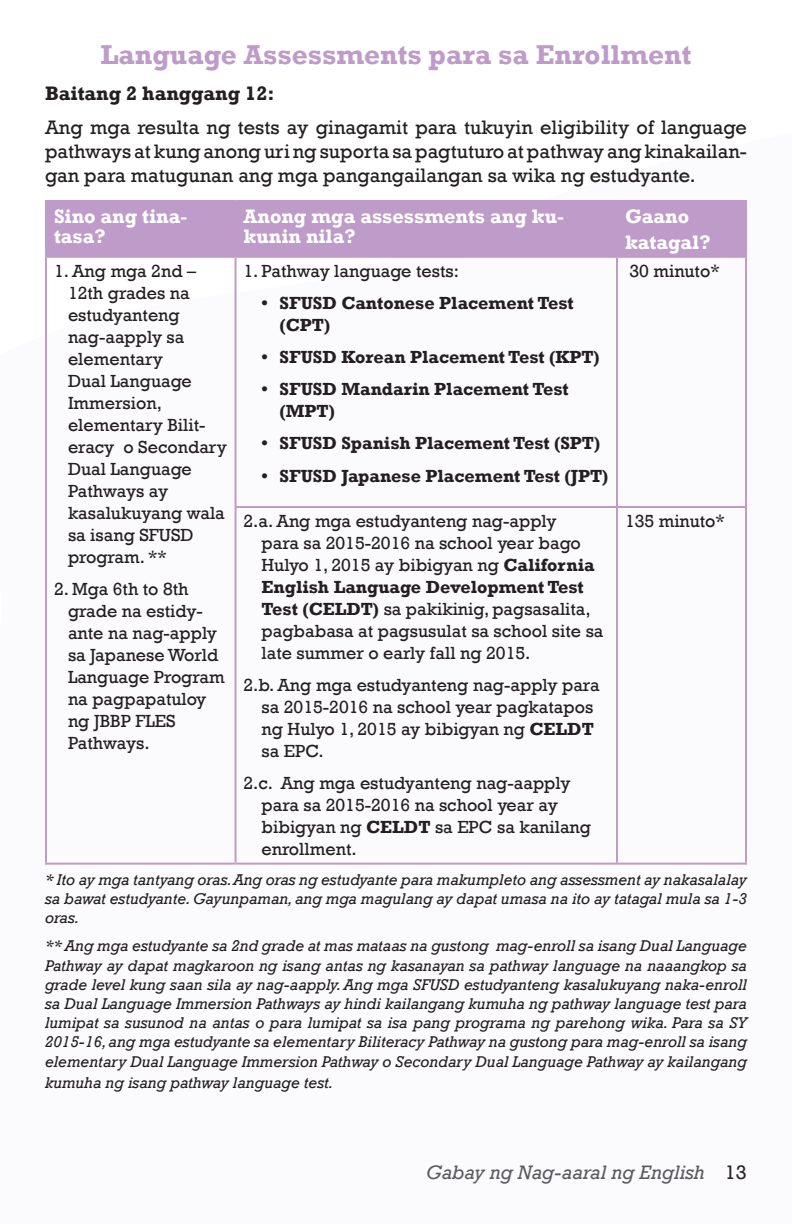
<style>
.page{position:relative;width:792px;height:1224px;background:#fff}
.page>*{position:absolute;margin:0;border:0;box-sizing:border-box;transform-origin:0 0}
.t1{font:700 28px "Rockwell";color:#be9bc8}
.t2{font:20px/24px "Rockwell";color:#231f20;text-align:justify}
.t3{font:700 20px/20px "Rockwell";color:#fff}
.t4{font:italic 20px "Rockwell";color:#57585a}
.t5{font:700 20px "Rockwell";color:#231f20}
.t6{font:18px/22px "Rockwell";color:#231f20}
.t7{font:700 18px/22px "Rockwell";color:#231f20}
.t8{font:italic 16px/19.2px "Rockwell";color:#231f20;text-align:justify}
.s1{font-weight:700}
.s2{font-style:normal;color:#231f20}
</style>
<div class="page">
<div style="left:47px;top:202px;width:698px;height:54px;background:#be9bc8"></div>
<hr style="left:45px;top:200px;width:191px;height:2px;background:#be9bc8">
<hr style="left:45px;top:202px;width:2px;height:54px;background:#be9bc8">
<hr style="left:236px;top:200px;width:381px;height:2px;background:#be9bc8">
<hr style="left:235px;top:202px;width:2px;height:54px;background:#be9bc8">
<hr style="left:617px;top:200px;width:130px;height:2px;background:#be9bc8">
<hr style="left:616px;top:202px;width:2px;height:54px;background:#be9bc8">
<hr style="left:745px;top:202px;width:2px;height:54px;background:#be9bc8">
<hr style="left:45px;top:256px;width:191px;height:2px;background:#be9bc8">
<hr style="left:45px;top:258px;width:2px;height:249px;background:#be9bc8">
<hr style="left:236px;top:256px;width:381px;height:2px;background:#be9bc8">
<hr style="left:235px;top:258px;width:2px;height:248px;background:#be9bc8">
<hr style="left:617px;top:256px;width:130px;height:2px;background:#be9bc8">
<hr style="left:616px;top:258px;width:2px;height:248px;background:#be9bc8">
<hr style="left:745px;top:258px;width:2px;height:248px;background:#be9bc8">
<hr style="left:45px;top:507px;width:2px;height:356px;background:#be9bc8">
<hr style="left:235px;top:506px;width:382px;height:2px;background:#be9bc8">
<hr style="left:235px;top:508px;width:2px;height:355px;background:#be9bc8">
<hr style="left:617px;top:506px;width:130px;height:2px;background:#be9bc8">
<hr style="left:616px;top:508px;width:2px;height:355px;background:#be9bc8">
<hr style="left:745px;top:508px;width:2px;height:355px;background:#be9bc8">
<hr style="left:45px;top:863px;width:191px;height:2px;background:#be9bc8">
<hr style="left:236px;top:863px;width:381px;height:2px;background:#be9bc8">
<hr style="left:617px;top:863px;width:130px;height:2px;background:#be9bc8">
<h1 class="t1" style="left:101px;top:38px;width:592px">Language Assessments para sa Enrollment</h1>
<p class="t5" style="left:45px;top:81px;width:231px">Baitang 2 hanggang 12:</p>
<p class="t2" style="left:45px;top:115px;width:703px">Ang mga resulta ng tests ay ginagamit para tukuyin eligibility of language pathways at kung anong uri ng suporta sa pagtuturo at pathway ang kinakailan&shy;gan para matugunan ang mga pangangailangan sa wika ng estudyante.</p>
<p class="t3" style="left:54px;top:206px;width:135px">Sino ang tina&shy;tasa?</p>
<p class="t3" style="left:244px;top:206px;width:322px">Anong mga assessments ang ku&shy;kunin nila?</p>
<p class="t3" style="left:625px;top:203px;width:87px;line-height:26px">Gaano katagal?</p>
<p class="t6" style="left:68px;top:261px;width:160px;text-indent:-14px">1. Ang mga 2nd –<br>12th grades na estudyanteng nag-aapply sa elementary<br>Dual Language<br>Immersion, elementary Bilit&shy;eracy o Secondary<br>Dual Language<br>Pathways ay kasalukuyang wala sa isang SFUSD program. **</p>
<p class="t6" style="left:68px;top:579px;width:158px;text-indent:-14px">2. Mga 6th to 8th grade na estidy&shy;ante na nag-apply sa Japanese World<br>Language Program na pagpapatuloy ng JBBP FLES<br>Pathways.</p>
<p class="t6" style="left:630px;top:260px;width:92px">30 minuto*</p>
<p class="t6" style="left:244px;top:260px;width:217px">1. Pathway language tests:</p>
<p class="t7" style="left:280px;top:292px;width:296px;text-indent:-18px">• SFUSD Cantonese Placement Test (CPT)</p>
<p class="t7" style="left:262px;top:346px;width:340px">• SFUSD Korean Placement Test (KPT)</p>
<p class="t7" style="left:280px;top:378px;width:291px;text-indent:-18px">• SFUSD Mandarin Placement Test (MPT)</p>
<p class="t7" style="left:262px;top:432px;width:340px">• SFUSD Spanish Placement Test (SPT)</p>
<p class="t7" style="left:262px;top:465px;width:348px">• SFUSD Japanese Placement Test (JPT)</p>
<p class="t6" style="left:625px;top:511px;width:102px">135 minuto*</p>
<p class="t6" style="left:262px;top:511px;width:343px;text-indent:-18px">2.a. Ang mga estudyanteng nag-apply<br>para sa 2015-2016 na school year bago Hulyo 1, 2015 ay bibigyan ng <span class="s1">California English Language Development Test Test (CELDT)</span> sa pakikinig, pagsasalita, pagbabasa at pagsusulat sa school site sa late summer o early fall ng 2015.</p>
<p class="t6" style="left:262px;top:675px;width:340px;text-indent:-18px">2.b. Ang mga estudyanteng nag-apply para sa 2015-2016 na school year pagkatapos ng Hulyo 1, 2015 ay bibigyan ng <span class="s1">CELDT </span>sa EPC.</p>
<p class="t6" style="left:262px;top:773px;width:331px;text-indent:-18px">2.c. Ang mga estudyanteng nag-aapply para sa 2015-2016 na school year ay bibigyan ng <span class="s1">CELDT</span> sa EPC sa kanilang enrollment.</p>
<p class="t8" style="left:45px;top:870px;width:704px">* Ito ay mga tantyang oras. Ang oras ng estudyante para makumpleto ang assessment ay nakasalalay sa bawat estudyante. Gayunpaman, ang mga magulang ay dapat umasa na ito ay tatagal mula sa 1-3 oras.</p>
<p class="t8" style="left:45px;top:937px;width:704px">** Ang mga estudyante sa 2nd grade at mas mataas na gustong mag-enroll sa isang Dual Language Pathway ay dapat magkaroon ng isang antas ng kasanayan sa pathway language na naaangkop sa grade level kung saan sila ay nag-aapply. Ang mga SFUSD estudyanteng kasalukuyang naka-enroll sa Dual Language Immersion Pathways ay hindi kailangang kumuha ng pathway language test para lumipat sa susunod na antas o para lumipat sa isa pang programa ng parehong wika. Para sa SY 2015-16, ang mga estudyante sa elementary Biliteracy Pathway na gustong para mag-enroll sa isang elementary Dual Language Immersion Pathway o Secondary Dual Language Pathway ay kailangang</p>
<p class="t8" style="left:45px;top:1074px;width:290px">kumuha ng isang pathway language test.</p>
<p class="t4" style="left:426px;top:1161px;width:322px">Gabay ng Nag-aaral ng English <span class="s2">13</span></p>
</div>
